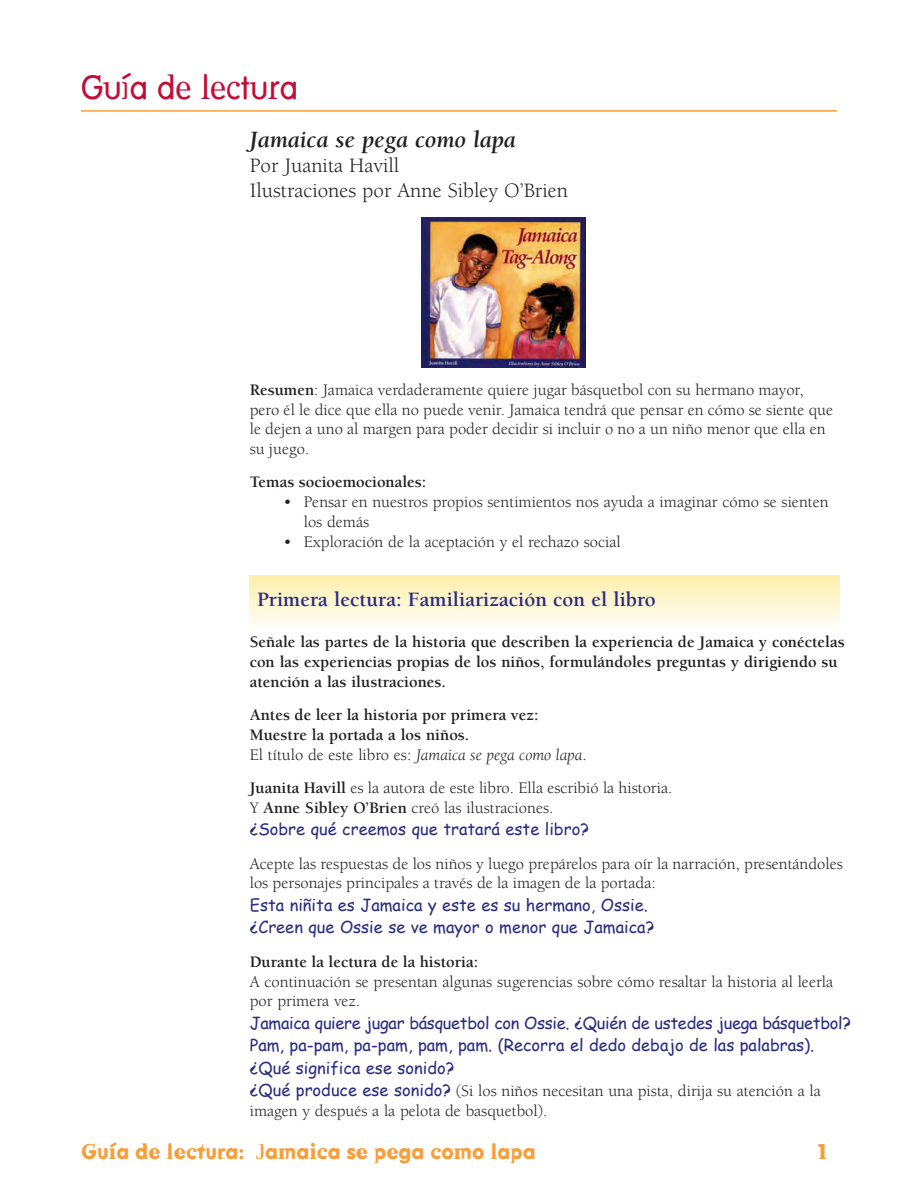
<style>
.page{position:relative;width:918px;height:1188px;background:#fff}
.page>*{position:absolute;margin:0;border:0;box-sizing:border-box;transform-origin:0 0}
.t1{font:33px "Dead History OT";color:#c40c37}
.t2{font:italic 700 24px "Berkeley";color:#231f20}
.t3{font:21px "Berkeley";color:#231f20}
.H4_-_space_above{font:700 21px "Berkeley";color:#2a2d80}
.t4{font:700 21px "Dead History OT";color:#f89d38}
.P_space_above{font:16.5px/19.8px "Berkeley";color:#231f20}
.P_space_above-2{font:700 16.5px/19.8px "Berkeley";color:#231f20}
.t5{font:16.5px "Comic Sans MS";color:#2a2d80}
.t6{font:16.5px "Comic Sans MS";letter-spacing:-.02em;color:#2a2d80}
.s1{font-weight:700}
.s2{font-style:italic}
.s3{font-family:"Comic Sans MS";color:#2a2d80}
</style>
<div class="page">
<hr style="left:81px;top:110px;width:756px;height:2px;background:#f89d38">
<div style="left:250px;top:575px;width:589px;height:54px;background:linear-gradient(to bottom,#ffeea9,#fefef9)"></div>
<img style="left:421px;top:218px;width:165px;height:149px">
<h1 class="t1" style="left:81px;top:71px;width:219px">Guía de lectura</h1>
<h2 class="t2" style="left:250px;top:127px;width:267px">Jamaica se pega como lapa</h2>
<p class="t3" style="left:250px;top:155px;width:151px">Por Juanita Havill</p>
<p class="t3" style="left:250px;top:180px;width:320px">Ilustraciones por Anne Sibley O’Brien</p>
<p class="P_space_above" style="left:250px;top:380px;width:585px"><span class="s1">Resumen</span>: Jamaica verdaderamente quiere jugar básquetbol con su hermano mayor, pero él le dice que ella no puede venir. Jamaica tendrá que pensar en cómo se siente que le dejen a uno al margen para poder decidir si incluir o no a un niño menor que ella en su juego.</p>
<p class="P_space_above-2" style="left:250px;top:473px;width:178px">Temas socioemocionales:</p>
<p class="P_space_above" style="left:304px;top:493px;width:526px;text-indent:-20px">• Pensar en nuestros propios sentimientos nos ayuda a imaginar cómo se sienten los demás</p>
<p class="P_space_above" style="left:284px;top:532px;width:339px">• Exploración de la aceptación y el rechazo social</p>
<h2 class="H4_-_space_above" style="left:257px;top:588px;width:400px">Primera lectura: Familiarización con el libro</h2>
<p class="P_space_above-2" style="left:250px;top:632px;width:596px">Señale las partes de la historia que describen la experiencia de Jamaica y conéctelas con las experiencias propias de los niños, formulándoles preguntas y dirigiendo su atención a las ilustraciones.</p>
<p class="P_space_above-2" style="left:250px;top:705px;width:290px">Antes de leer la historia por primera vez:</p>
<p class="P_space_above-2" style="left:250px;top:725px;width:221px">Muestre la portada a los niños.</p>
<p class="P_space_above" style="left:250px;top:745px;width:339px">El título de este libro es: <span class="s2">Jamaica se pega como lapa</span>.</p>
<p class="P_space_above" style="left:250px;top:778px;width:424px"><span class="s1">Juanita Havill</span> es la autora de este libro. Ella escribió la historia.</p>
<p class="P_space_above" style="left:250px;top:798px;width:305px">Y <span class="s1">Anne Sibley O’Brien</span> creó las ilustraciones.</p>
<p class="t5" style="left:250px;top:817px;width:341px">¿Sobre qué creemos que tratará este libro?</p>
<p class="P_space_above" style="left:250px;top:854px;width:595px">Acepte las respuestas de los niños y luego prepárelos para oír la narración, presentándoles los personajes principales a través de la imagen de la portada:</p>
<p class="t5" style="left:250px;top:893px;width:400px">Esta niñita es Jamaica y este es su hermano, Ossie.</p>
<p class="t5" style="left:250px;top:915px;width:406px">¿Creen que Ossie se ve mayor o menor que Jamaica?</p>
<p class="P_space_above-2" style="left:250px;top:952px;width:230px">Durante la lectura de la historia:</p>
<p class="P_space_above" style="left:250px;top:972px;width:585px">A continuación se presentan algunas sugerencias sobre cómo resaltar la historia al leerla por primera vez.</p>
<p class="t6" style="left:250px;top:1011px;width:603px">Jamaica quiere jugar básquetbol con Ossie. ¿Quién de ustedes juega básquetbol?</p>
<p class="t5" style="left:250px;top:1033px;width:566px">Pam, pa-pam, pa-pam, pam, pam. (Recorra el dedo debajo de las palabras).</p>
<p class="t5" style="left:250px;top:1056px;width:206px">¿Qué significa ese sonido?</p>
<p class="P_space_above" style="left:250px;top:1082px;width:573px"><span class="s3">¿Qué produce ese sonido?</span> (Si los niños necesitan una pista, dirija su atención a la imagen y después a la pelota de basquetbol).</p>
<p class="t4" style="left:81px;top:1141px;width:456px">Guía de lectura: Jamaica se pega como lapa</p>
<p class="t4" style="left:818px;top:1141px;width:10px">1</p>
</div>
